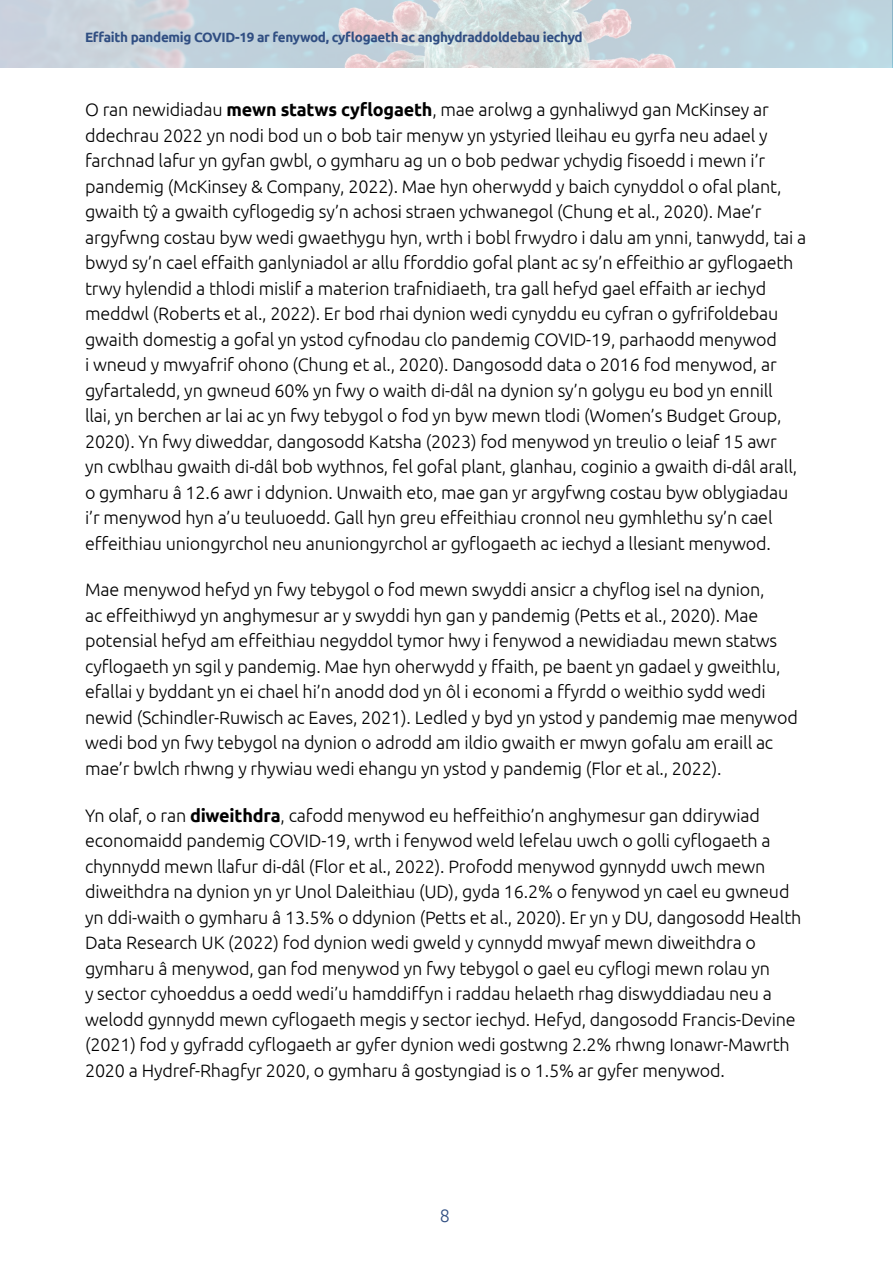
<style>
.page{position:relative;width:893px;height:1263px;background:#fff}
.page>*{position:absolute;margin:0;border:0;box-sizing:border-box;transform-origin:0 0}
.t1{font:300 18px/25.5px "Ubuntu";letter-spacing:-.01em;color:#000}
.t2{font:300 18px "Ubuntu";color:#304e82}
.t3{font:700 13.5px "Ubuntu";letter-spacing:-.025em;color:#304e82}
.s1{font-weight:700}
</style>
<div class="page">
<img style="left:0;top:0;width:892px;height:67px">
<hr style="left:892px;top:0;width:1px;height:67px;background:#8cb9cb">
<p class="t3" style="left:85px;top:29px;width:499px">Effaith pandemig COVID-19 ar fenywod, cyflogaeth ac anghydraddoldebau iechyd</p>
<p class="t1" style="left:85px;top:96px;width:723px">O ran newidiadau <span class="s1">mewn statws cyflogaeth</span>, mae arolwg a gynhaliwyd gan McKinsey ar ddechrau 2022 yn nodi bod un o bob tair menyw yn ystyried lleihau eu gyrfa neu adael y farchnad lafur yn gyfan gwbl, o gymharu ag un o bob pedwar ychydig fisoedd i mewn i’r pandemig (McKinsey &amp; Company, 2022). Mae hyn oherwydd y baich cynyddol o ofal plant, gwaith tŷ a gwaith cyflogedig sy’n achosi straen ychwanegol (Chung et al., 2020). Mae’r argyfwng costau byw wedi gwaethygu hyn, wrth i bobl frwydro i dalu am ynni, tanwydd, tai a bwyd sy’n cael effaith ganlyniadol ar allu fforddio gofal plant ac sy’n effeithio ar gyflogaeth trwy hylendid a thlodi mislif a materion trafnidiaeth, tra gall hefyd gael effaith ar iechyd meddwl (Roberts et al., 2022). Er bod rhai dynion wedi cynyddu eu cyfran o gyfrifoldebau gwaith domestig a gofal yn ystod cyfnodau clo pandemig COVID-19, parhaodd menywod<br>i wneud y mwyafrif ohono (Chung et al., 2020). Dangosodd data o 2016 fod menywod, ar gyfartaledd, yn gwneud 60% yn fwy o waith di-dâl na dynion sy’n golygu eu bod yn ennill<br>llai, yn berchen ar lai ac yn fwy tebygol o fod yn byw mewn tlodi (Women’s Budget Group, 2020). Yn fwy diweddar, dangosodd Katsha (2023) fod menywod yn treulio o leiaf 15 awr<br>yn cwblhau gwaith di-dâl bob wythnos, fel gofal plant, glanhau, coginio a gwaith di-dâl arall, o gymharu â 12.6 awr i ddynion. Unwaith eto, mae gan yr argyfwng costau byw oblygiadau i’r menywod hyn a’u teuluoedd. Gall hyn greu effeithiau cronnol neu gymhlethu sy’n cael effeithiau uniongyrchol neu anuniongyrchol ar gyflogaeth ac iechyd a llesiant menywod.</p>
<p class="t1" style="left:85px;top:577px;width:714px">Mae menywod hefyd yn fwy tebygol o fod mewn swyddi ansicr a chyflog isel na dynion,<br>ac effeithiwyd yn anghymesur ar y swyddi hyn gan y pandemig (Petts et al., 2020). Mae potensial hefyd am effeithiau negyddol tymor hwy i fenywod a newidiadau mewn statws cyflogaeth yn sgil y pandemig. Mae hyn oherwydd y ffaith, pe baent yn gadael y gweithlu, efallai y byddant yn ei chael hi’n anodd dod yn ôl i economi a ffyrdd o weithio sydd wedi newid (Schindler-Ruwisch ac Eaves, 2021). Ledled y byd yn ystod y pandemig mae menywod wedi bod yn fwy tebygol na dynion o adrodd am ildio gwaith er mwyn gofalu am eraill ac mae’r bwlch rhwng y rhywiau wedi ehangu yn ystod y pandemig (Flor et al., 2022).</p>
<p class="t1" style="left:85px;top:802px;width:718px">Yn olaf, o ran <span class="s1">diweithdra</span>, cafodd menywod eu heffeithio’n anghymesur gan ddirywiad economaidd pandemig COVID-19, wrth i fenywod weld lefelau uwch o golli cyflogaeth a chynnydd mewn llafur di-dâl (Flor et al., 2022). Profodd menywod gynnydd uwch mewn diweithdra na dynion yn yr Unol Daleithiau (UD), gyda 16.2% o fenywod yn cael eu gwneud yn ddi-waith o gymharu â 13.5% o ddynion (Petts et al., 2020). Er yn y DU, dangosodd Health Data Research UK (2022) fod dynion wedi gweld y cynnydd mwyaf mewn diweithdra o gymharu â menywod, gan fod menywod yn fwy tebygol o gael eu cyflogi mewn rolau yn<br>y sector cyhoeddus a oedd wedi’u hamddiffyn i raddau helaeth rhag diswyddiadau neu a welodd gynnydd mewn cyflogaeth megis y sector iechyd. Hefyd, dangosodd Francis-Devine (2021) fod y gyfradd cyflogaeth ar gyfer dynion wedi gostwng 2.2% rhwng Ionawr-Mawrth 2020 a Hydref-Rhagfyr 2020, o gymharu â gostyngiad is o 1.5% ar gyfer menywod.</p>
<p class="t2" style="left:440px;top:1205px;width:12px">8</p>
</div>
